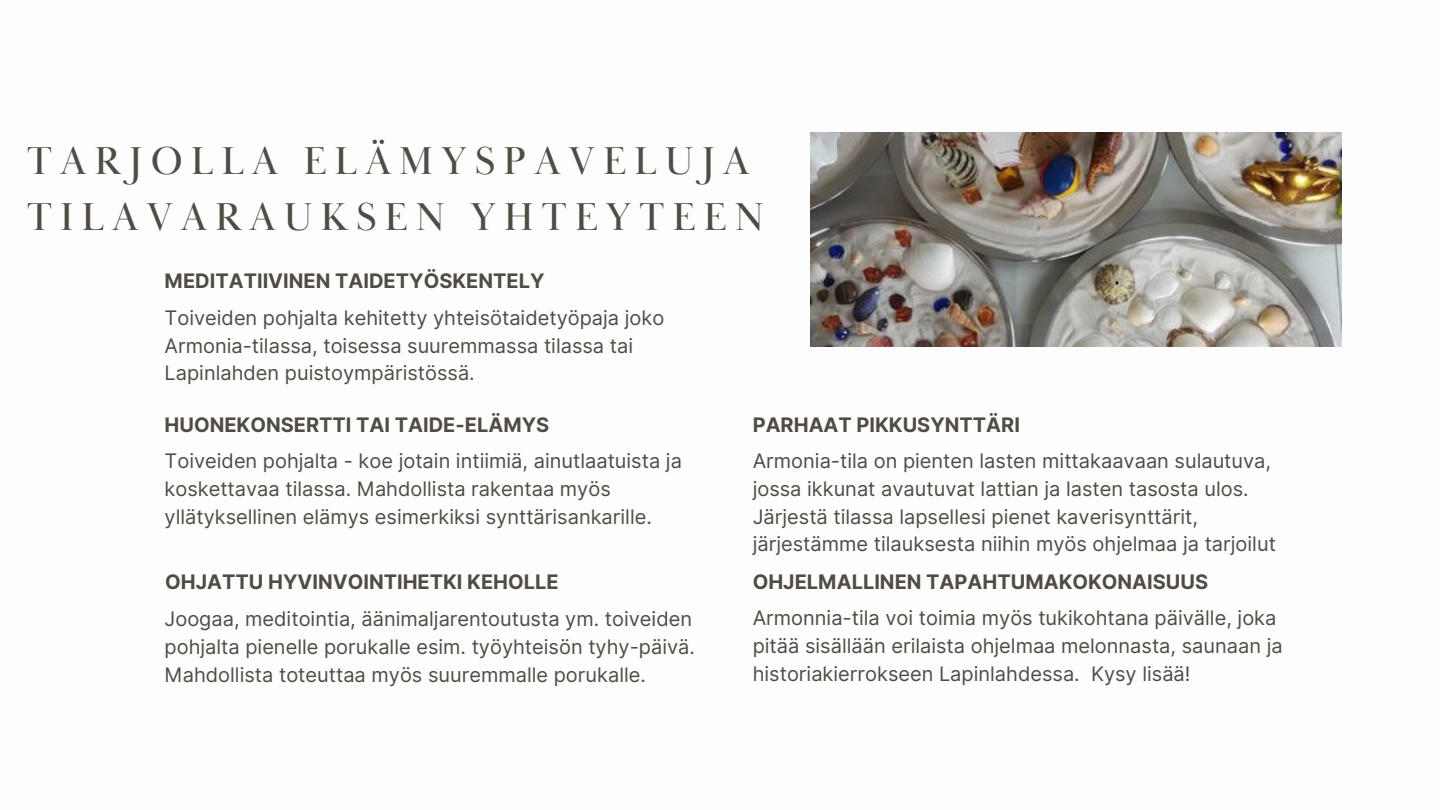
<style>
.page{position:relative;width:1440px;height:810px;background:#fff}
.page>*{position:absolute;margin:0;border:0;box-sizing:border-box;transform-origin:0 0}
.t1{font:40px/55.5px "Baskerville Display PT";letter-spacing:.2em;color:#504c44}
.t2{font:20px/27.8px "Inter";color:#504c44}
.t3{font:700 20px "Inter";color:#504c44}
</style>
<div class="page">
<img style="left:811px;top:133px;width:531px;height:213px">
<h1 class="t1" style="left:27px;top:135px;width:738px">TARJOLLA ELÄMYSPAVELUJA<br>TILAVARAUKSEN YHTEYTEEN</h1>
<p class="t3" style="left:165px;top:269px;width:382px">MEDITATIIVINEN TAIDETYÖSKENTELY</p>
<p class="t2" style="left:165px;top:304px;width:501px">Toiveiden pohjalta kehitetty yhteisötaidetyöpaja joko<br>Armonia-tilassa, toisessa suuremmassa tilassa tai<br>Lapinlahden puistoympäristössä.</p>
<p class="t3" style="left:165px;top:412px;width:386px">HUONEKONSERTTI TAI TAIDE-ELÄMYS</p>
<h2 class="t2" style="left:165px;top:447px;width:519px">Toiveiden pohjalta - koe jotain intiimiä, ainutlaatuista ja koskettavaa tilassa. Mahdollista rakentaa myös yllätyksellinen elämys esimerkiksi synttärisankarille.</h2>
<p class="t3" style="left:165px;top:570px;width:395px">OHJATTU HYVINVOINTIHETKI KEHOLLE</p>
<h2 class="t2" style="left:165px;top:605px;width:532px">Joogaa, meditointia, äänimaljarentoutusta ym. toiveiden pohjalta pienelle porukalle esim. työyhteisön tyhy-päivä.</h2>
<h2 class="t2" style="left:165px;top:661px;width:483px">Mahdollista toteuttaa myös suuremmalle porukalle.</h2>
<h2 class="t3" style="left:753px;top:412px;width:269px">PARHAAT PIKKUSYNTTÄRI</h2>
<p class="t2" style="left:753px;top:447px;width:525px">Armonia-tila on pienten lasten mittakaavaan sulautuva, jossa ikkunat avautuvat lattian ja lasten tasosta ulos.<br>Järjestä tilassa lapsellesi pienet kaverisynttärit, järjestämme tilauksesta niihin myös ohjelmaa ja tarjoilut</p>
<p class="t3" style="left:753px;top:570px;width:457px">OHJELMALLINEN TAPAHTUMAKOKONAISUUS</p>
<h2 class="t2" style="left:753px;top:604px;width:531px">Armonnia-tila voi toimia myös tukikohtana päivälle, joka pitää sisällään erilaista ohjelmaa melonnasta, saunaan ja historiakierrokseen Lapinlahdessa. Kysy lisää!</h2>
</div>
